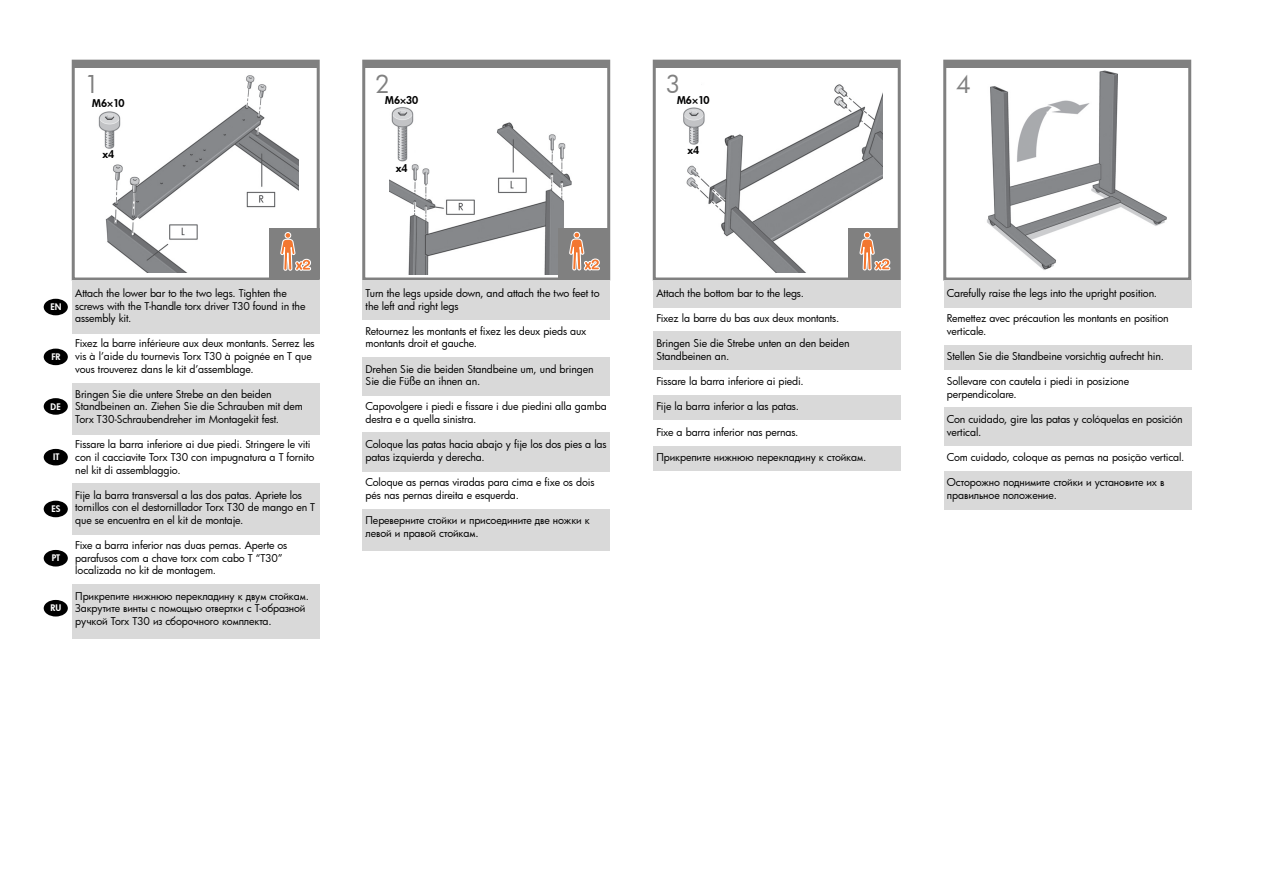
<style>
.page{position:relative;width:1263px;height:894px;background:#fff}
.page>*{position:absolute;margin:0;border:0;box-sizing:border-box;transform-origin:0 0}
.t1{font:24px "Futura Bk";color:#808080}
.t2{font:10.5px/12.6px "Futura Bk";letter-spacing:-.01em;color:#000}
.t3{font:10.5px "Futura Hv";color:#000}
.t4{font:8.85px "Futura Hv";letter-spacing:-.005em;color:#fff}
</style>
<div class="page">
<div style="left:72px;top:60px;width:248px;height:220px;border:3px solid #808080"></div>
<div style="left:362px;top:60px;width:248px;height:220px;border:3px solid #808080"></div>
<div style="left:653px;top:60px;width:247px;height:220px;border:3px solid #808080"></div>
<div style="left:943px;top:60px;width:248px;height:220px;border:3px solid #808080"></div>
<img style="left:98px;top:75px;width:201px;height:197px">
<img style="left:390px;top:107px;width:182px;height:167px">
<img style="left:683px;top:84px;width:200px;height:189px">
<img style="left:987px;top:70px;width:180px;height:200px">
<div style="left:849px;top:228px;width:50px;height:50px;background:#808080"></div>
<div style="left:558px;top:228px;width:50px;height:50px;background:#808080"></div>
<div style="left:269px;top:228px;width:51px;height:50px;background:#808080"></div>
<svg style="left:568px;top:205px;width:32px;height:66px"></svg>
<svg style="left:859px;top:205px;width:32px;height:66px"></svg>
<svg style="left:280px;top:205px;width:31px;height:66px"></svg>
<div style="left:362px;top:280px;width:248px;height:39px;background:#d9d9d9"></div>
<div style="left:653px;top:331px;width:247px;height:38px;background:#d9d9d9"></div>
<div style="left:653px;top:395px;width:247px;height:25px;background:#d9d9d9"></div>
<div style="left:653px;top:445px;width:247px;height:25px;background:#d9d9d9"></div>
<div style="left:72px;top:280px;width:248px;height:53px;background:#d9d9d9"></div>
<div style="left:362px;top:358px;width:248px;height:38px;background:#d9d9d9"></div>
<div style="left:72px;top:383px;width:248px;height:52px;background:#d9d9d9"></div>
<div style="left:362px;top:432px;width:248px;height:39px;background:#d9d9d9"></div>
<div style="left:72px;top:483px;width:248px;height:51px;background:#d9d9d9"></div>
<div style="left:362px;top:509px;width:248px;height:41px;background:#d9d9d9"></div>
<div style="left:72px;top:584px;width:248px;height:55px;background:#d9d9d9"></div>
<div style="left:653px;top:280px;width:247px;height:27px;background:#d9d9d9"></div>
<div style="left:44px;top:298px;width:24px;height:17px;background:#000;border-radius:50%"></div>
<div style="left:44px;top:348px;width:24px;height:17px;background:#000;border-radius:50%"></div>
<div style="left:44px;top:448px;width:24px;height:17px;background:#000;border-radius:50%"></div>
<div style="left:44px;top:500px;width:24px;height:17px;background:#000;border-radius:50%"></div>
<div style="left:44px;top:549px;width:24px;height:17px;background:#000;border-radius:50%"></div>
<div style="left:44px;top:599px;width:24px;height:17px;background:#000;border-radius:50%"></div>
<div style="left:44px;top:398px;width:24px;height:16px;background:#000;border-radius:50%"></div>
<div style="left:944px;top:345px;width:247px;height:24px;background:#d9d9d9"></div>
<div style="left:944px;top:407px;width:247px;height:38px;background:#d9d9d9"></div>
<div style="left:944px;top:471px;width:247px;height:38px;background:#d9d9d9"></div>
<div style="left:944px;top:280px;width:247px;height:27px;background:#d9d9d9"></div>
<h1 class="t1" style="left:84px;top:68px;width:16px">1</h1>
<h1 class="t1" style="left:375px;top:68px;width:16px">2</h1>
<h1 class="t1" style="left:665px;top:68px;width:16px">3</h1>
<h1 class="t1" style="left:956px;top:68px;width:16px">4</h1>
<p class="t3" style="left:92px;top:96px;width:34px">M6×10</p>
<p class="t3" style="left:385px;top:93px;width:35px">M6×30</p>
<p class="t3" style="left:677px;top:93px;width:34px">M6×10</p>
<p class="t3" style="left:102px;top:147px;width:13px">x4</p>
<p class="t3" style="left:396px;top:161px;width:13px">x4</p>
<p class="t3" style="left:687px;top:143px;width:13px">x4</p>
<p class="t4" style="left:50px;top:301px;width:13px">EN</p>
<p class="t4" style="left:51px;top:350px;width:11px">FR</p>
<p class="t4" style="left:51px;top:400px;width:12px">DE</p>
<p class="t4" style="left:53px;top:451px;width:8px">IT</p>
<p class="t4" style="left:52px;top:502px;width:10px">ES</p>
<p class="t4" style="left:52px;top:552px;width:10px">PT</p>
<p class="t4" style="left:51px;top:601px;width:12px">RU</p>
<p class="t2" style="left:75px;top:286px;width:232px">Attach the lower bar to the two legs. Tighten the screws with the T-handle torx driver T30 found in the assembly kit.</p>
<p class="t2" style="left:75px;top:337px;width:241px">Fixez la barre inférieure aux deux montants. Serrez les vis à l’aide du tournevis Torx T30 à poignée en T que vous trouverez dans le kit d’assemblage.</p>
<p class="t2" style="left:75px;top:387px;width:229px">Bringen Sie die untere Strebe an den beiden<br>Standbeinen an. Ziehen Sie die Schrauben mit dem<br>Torx T30-Schraubendreher im Montagekit fest.</p>
<p class="t2" style="left:75px;top:438px;width:241px">Fissare la barra inferiore ai due piedi. Stringere le viti con il cacciavite Torx T30 con impugnatura a T fornito nel kit di assemblaggio.</p>
<p class="t2" style="left:75px;top:488px;width:241px">Fije la barra transversal a las dos patas. Apriete los tornillos con el destornillador Torx T30 de mango en T que se encuentra en el kit de montaje.</p>
<p class="t2" style="left:75px;top:538px;width:214px">Fixe a barra inferior nas duas pernas. Aperte os parafusos com a chave torx com cabo T “T30” localizada no kit de montagem.</p>
<p class="t2" style="left:75px;top:589px;width:235px">Прикрепите нижнюю перекладину к двум стойкам.<br>Закрутите винты с помощью отвертки с Т-образной ручкой Torx T30 из сборочного комплекта.</p>
<p class="t2" style="left:365px;top:286px;width:235px">Turn the legs upside down, and attach the two feet to the left and right legs</p>
<p class="t2" style="left:365px;top:324px;width:222px">Retournez les montants et fixez les deux pieds aux montants droit et gauche.</p>
<p class="t2" style="left:365px;top:362px;width:229px">Drehen Sie die beiden Standbeine um, und bringen<br>Sie die Füße an ihnen an.</p>
<p class="t2" style="left:365px;top:400px;width:243px">Capovolgere i piedi e fissare i due piedini alla gamba destra e a quella sinistra.</p>
<p class="t2" style="left:365px;top:438px;width:243px">Coloque las patas hacia abajo y fije los dos pies a las patas izquierda y derecha.</p>
<p class="t2" style="left:365px;top:475px;width:230px">Coloque as pernas viradas para cima e fixe os dois pés nas pernas direita e esquerda.</p>
<p class="t2" style="left:365px;top:513px;width:226px">Переверните стойки и присоедините две ножки к левой и правой стойкам.</p>
<p class="t2" style="left:656px;top:286px;width:149px">Attach the bottom bar to the legs.</p>
<p class="t2" style="left:656px;top:312px;width:184px">Fixez la barre du bas aux deux montants.</p>
<p class="t2" style="left:656px;top:337px;width:195px">Bringen Sie die Strebe unten an den beiden<br>Standbeinen an.</p>
<p class="t2" style="left:656px;top:375px;width:149px">Fissare la barra inferiore ai piedi.</p>
<p class="t2" style="left:656px;top:400px;width:144px">Fije la barra inferior a las patas.</p>
<p class="t2" style="left:656px;top:425px;width:144px">Fixe a barra inferior nas pernas.</p>
<p class="t2" style="left:656px;top:450px;width:211px">Прикрепите нижнюю перекладину к стойкам.</p>
<p class="t2" style="left:947px;top:286px;width:212px">Carefully raise the legs into the upright position.</p>
<p class="t2" style="left:947px;top:312px;width:223px">Remettez avec précaution les montants en position verticale.</p>
<p class="t2" style="left:947px;top:349px;width:218px">Stellen Sie die Standbeine vorsichtig aufrecht hin.</p>
<p class="t2" style="left:947px;top:375px;width:184px">Sollevare con cautela i piedi in posizione perpendicolare.</p>
<p class="t2" style="left:947px;top:412px;width:237px">Con cuidado, gire las patas y colóquelas en posición vertical.</p>
<p class="t2" style="left:947px;top:450px;width:239px">Com cuidado, coloque as pernas na posição vertical.</p>
<p class="t2" style="left:947px;top:475px;width:219px">Осторожно поднимите стойки и установите их в правильное положение.</p>
</div>
